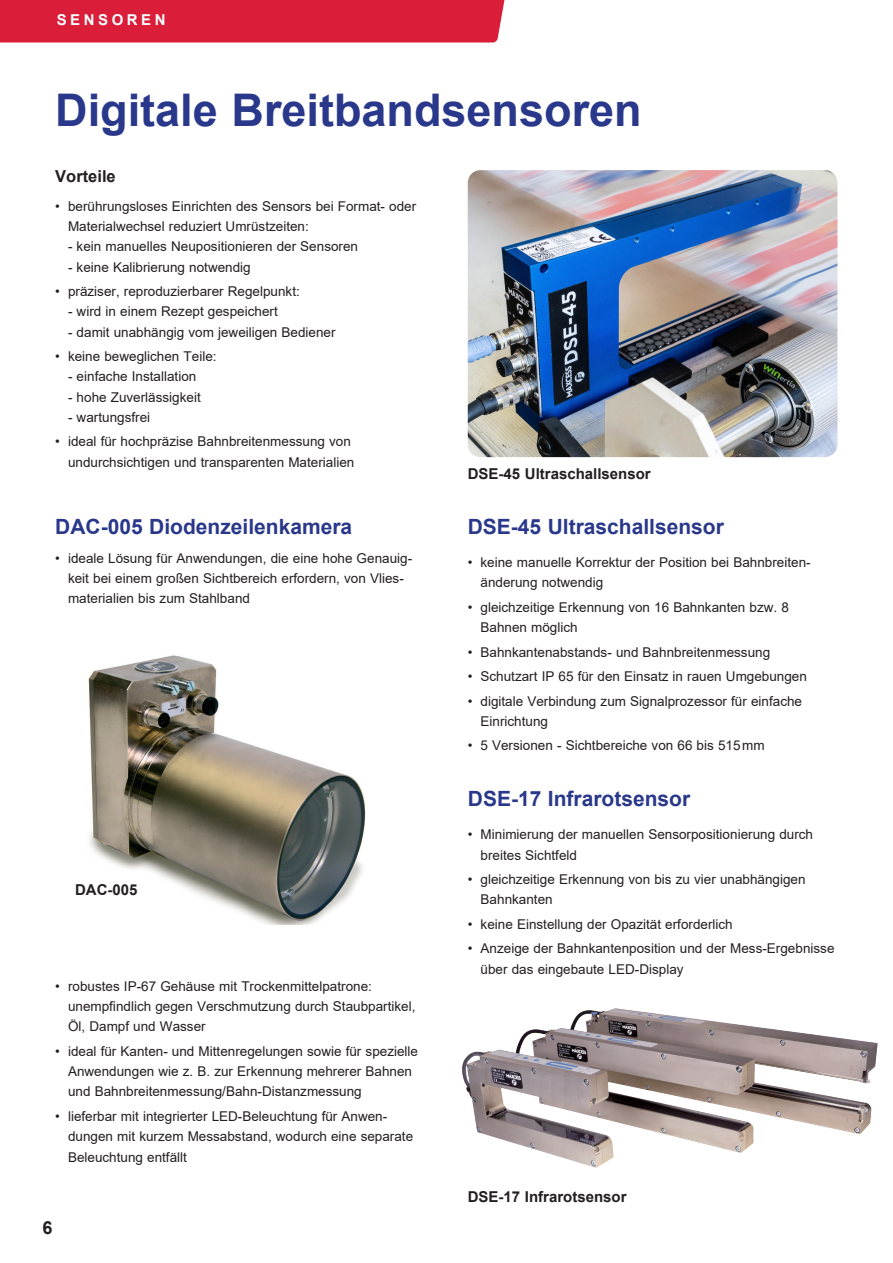
<style>
.page{position:relative;width:893px;height:1263px;background:#fff}
.page>*{position:absolute;margin:0;border:0;box-sizing:border-box;transform-origin:0 0}
.Headline{font:700 45px "Arial";color:#29388b}
.Subline{font:700 21px "Arial";color:#29388b}
.Copy{font:700 18px "Arial";color:#231f20}
.Title_body_black{font:700 16.5px "Arial";color:#231f20}
.Subline-2{font:700 15px "Arial";color:#231f20}
.Category{font:700 15px "Arial";letter-spacing:.235em;color:#fff}
.t1{font:13.5px/20.2px "Arial";color:#231f20}
</style>
<div class="page">
<div style="left:0;top:0;width:505px;height:43px;background:#da1d39"></div>
<img style="left:468px;top:170px;width:369px;height:287px">
<img style="left:88px;top:655px;width:278px;height:269px">
<img style="left:462px;top:1008px;width:416px;height:160px">
<p class="Category" style="left:57px;top:9px;width:110px">SENSOREN</p>
<p class="Headline" style="left:55px;top:79px;width:588px">Digitale Breitbandsensoren</p>
<p class="Title_body_black" style="left:55px;top:165px;width:62px">Vorteile</p>
<p class="t1" style="left:68px;top:196px;width:350px;text-indent:-13px">• berührungsloses Einrichten des Sensors bei Format- oder<br>Materialwechsel reduziert Umrüstzeiten:</p>
<p class="t1" style="left:68px;top:236px;width:292px">- kein manuelles Neupositionieren der Sensoren</p>
<p class="t1" style="left:68px;top:257px;width:184px">- keine Kalibrierung notwendig</p>
<p class="t1" style="left:55px;top:281px;width:246px">• präziser, reproduzierbarer Regelpunkt:</p>
<p class="t1" style="left:68px;top:301px;width:211px">- wird in einem Rezept gespeichert</p>
<p class="t1" style="left:68px;top:322px;width:269px">- damit unabhängig vom jeweiligen Bediener</p>
<p class="t1" style="left:55px;top:346px;width:163px">• keine beweglichen Teile:</p>
<p class="t1" style="left:68px;top:366px;width:130px">- einfache Installation</p>
<p class="t1" style="left:68px;top:387px;width:134px">- hohe Zuverlässigkeit</p>
<p class="t1" style="left:68px;top:407px;width:84px">- wartungsfrei</p>
<p class="t1" style="left:55px;top:431px;width:301px;text-align:right">• ideal für hochpräzise Bahnbreitenmessung von undurchsichtigen und transparenten Materialien</p>
<p class="Subline" style="left:55px;top:512px;width:299px">DAC-005 Diodenzeilenkamera</p>
<p class="t1" style="left:68px;top:548px;width:346px;text-indent:-13px">• ideale Lösung für Anwendungen, die eine hohe Genauig&shy;keit bei einem großen Sichtbereich erfordern, von Vlies&shy;materialien bis zum Stahlband</p>
<p class="Subline-2" style="left:75px;top:879px;width:64px">DAC-005</p>
<p class="t1" style="left:68px;top:976px;width:349px;text-indent:-13px">• robustes IP-67 Gehäuse mit Trockenmittelpatrone: unempfindlich gegen Verschmutzung durch Staubpartikel,<br>Öl, Dampf und Wasser</p>
<p class="t1" style="left:68px;top:1041px;width:352px;text-indent:-13px">• ideal für Kanten- und Mittenregelungen sowie für spezielle<br>Anwendungen wie z. B. zur Erkennung mehrerer Bahnen und Bahnbreitenmessung/Bahn-Distanzmessung</p>
<p class="t1" style="left:68px;top:1106px;width:347px;text-indent:-13px">• lieferbar mit integrierter LED-Beleuchtung für Anwen&shy;dungen mit kurzem Messabstand, wodurch eine separate<br>Beleuchtung entfällt</p>
<p class="Copy" style="left:43px;top:1214px;width:12px">6</p>
<p class="Subline-2" style="left:468px;top:463px;width:184px">DSE-45 Ultraschallsensor</p>
<p class="Subline" style="left:468px;top:512px;width:258px">DSE-45 Ultraschallsensor</p>
<p class="t1" style="left:480px;top:552px;width:332px;text-indent:-13px">• keine manuelle Korrektur der Position bei Bahnbreiten&shy;änderung notwendig</p>
<p class="t1" style="left:480px;top:597px;width:310px;text-indent:-13px">• gleichzeitige Erkennung von 16 Bahnkanten bzw. 8<br>Bahnen möglich</p>
<p class="t1" style="left:468px;top:642px;width:304px">• Bahnkantenabstands- und Bahnbreitenmessung</p>
<p class="t1" style="left:468px;top:666px;width:341px">• Schutzart IP 65 für den Einsatz in rauen Umgebungen</p>
<p class="t1" style="left:480px;top:691px;width:323px;text-indent:-13px">• digitale Verbindung zum Signalprozessor für einfache<br>Einrichtung</p>
<p class="t1" style="left:468px;top:735px;width:298px">• 5 Versionen - Sichtbereiche von 66 bis 515mm</p>
<p class="Subline" style="left:468px;top:784px;width:224px">DSE-17 Infrarotsensor</p>
<p class="t1" style="left:481px;top:824px;width:334px;text-indent:-13px">• Minimierung der manuellen Sensorpositionierung durch breites Sichtfeld</p>
<p class="t1" style="left:481px;top:869px;width:326px;text-indent:-13px">• gleichzeitige Erkennung von bis zu vier unabhängigen<br>Bahnkanten</p>
<p class="t1" style="left:468px;top:914px;width:266px">• keine Einstellung der Opazität erforderlich</p>
<p class="t1" style="left:481px;top:938px;width:355px;text-indent:-13px">• Anzeige der Bahnkantenposition und der Mess-Ergebnisse über das eingebaute LED-Display</p>
<p class="Subline-2" style="left:468px;top:1186px;width:160px">DSE-17 Infrarotsensor</p>
</div>
